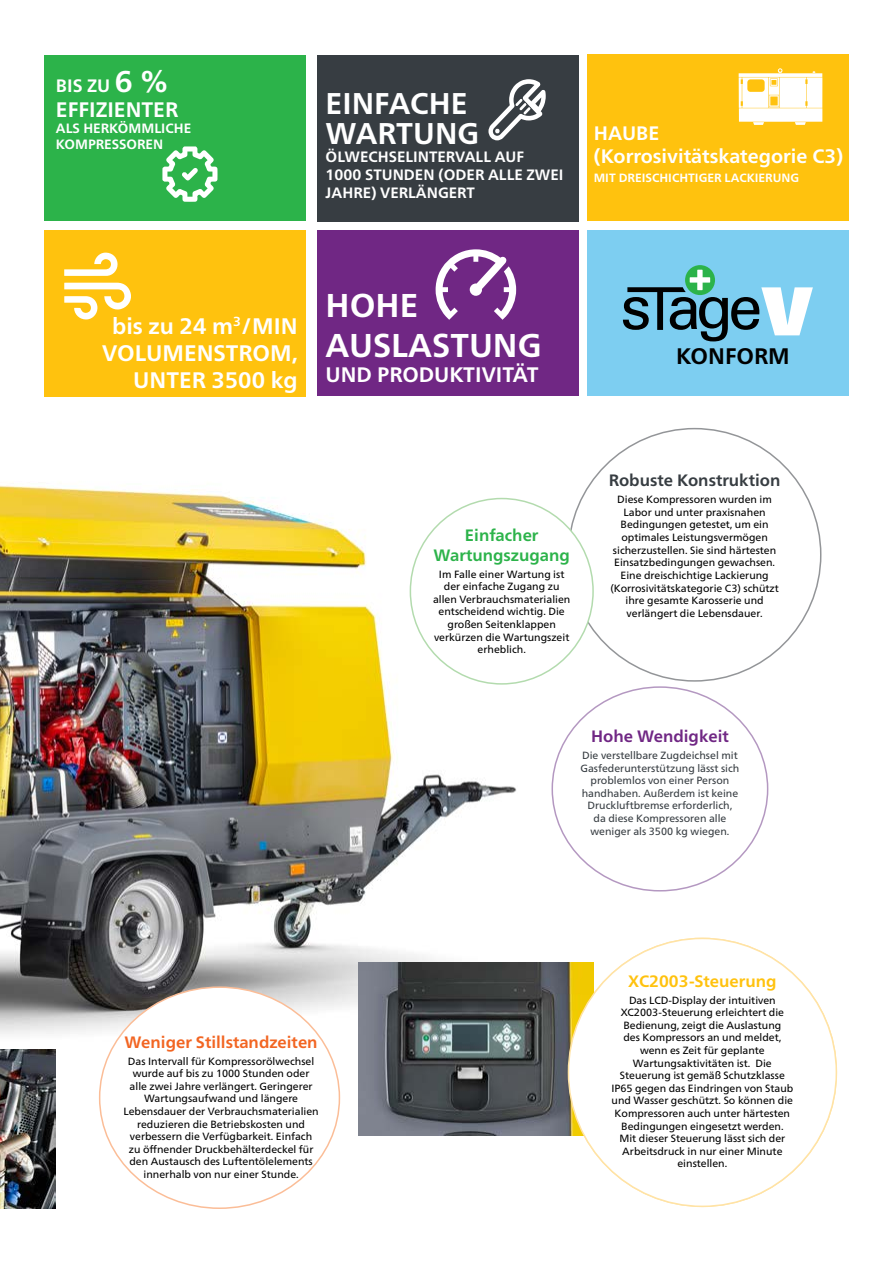
<style>
.page{position:relative;width:893px;height:1263px;background:#fff}
.page>*{position:absolute;margin:0;border:0;box-sizing:border-box;transform-origin:0 0}
.t1{font:700 33px/39.6px "Neue Frutiger World";color:#fff}
.t2{font:700 30px/30px "Neue Frutiger World";color:#fff}
.t3{font:700 22.5px/27px "Neue Frutiger World";color:#fff;text-align:right}
.t4{font:700 22.5px "Neue Frutiger World";color:#000}
.t5{font:700 21px "Neue Frutiger World";color:#fff}
.t6{font:700 19.5px/23.4px "Neue Frutiger World";color:#fff}
.t7{font:700 18px "Neue Frutiger World";color:#fff}
.t8{font:700 16.5px "Neue Frutiger World";color:#f26522}
.t9{font:700 16.5px/19.8px "Neue Frutiger World";color:#2cb34a;text-align:center}
.t10{font:700 16.5px "Neue Frutiger World";color:#373d42}
.t11{font:700 16.5px "Neue Frutiger World";color:#ffc20e}
.t12{font:700 16.5px "Neue Frutiger World";color:#702784}
.t13{font:700 15px/18px "Neue Frutiger World";color:#fff}
.t14{font:700 13.5px/16.2px "Neue Frutiger World";color:#fff}
.t15{font:700 12px "Neue Frutiger World";color:#fff}
.t16{font:10.5px/12.6px "Neue Frutiger World";color:#000;text-align:center}
.t17{font:10.5px/12.6px "Neue Frutiger World";color:#373d42;text-align:center}
.s1{font-size:30px}
</style>
<div class="page">
<img style="left:0;top:468px;width:602px;height:644px">
<img style="left:0;top:1049px;width:56px;height:160px">
<img style="left:359px;top:963px;width:235px;height:173px">
<div style="left:568px;top:429px;width:253px;height:252px;background:#fff;border-radius:50%"></div>
<div style="left:568px;top:938px;width:268px;height:268px;background:#fff;border-radius:50%"></div>
<div style="left:552px;top:687px;width:216px;height:204px;background:#fff;border-radius:50%"></div>
<div style="left:100px;top:987px;width:239px;height:221px;background:#fff;border-radius:50%"></div>
<div style="left:410px;top:498px;width:183px;height:186px;background:#fff;border-radius:50%"></div>
<div style="left:587px;top:230px;width:262px;height:166px;background:#7dcef1"></div>
<svg style="left:685px;top:265px;width:30px;height:30px"></svg>
<svg style="left:623px;top:270px;width:190px;height:71px"></svg>
<div style="left:587px;top:54px;width:262px;height:166px;background:#ffc20e"></div>
<svg style="left:739px;top:68px;width:83px;height:57px"></svg>
<div style="left:317px;top:230px;width:262px;height:166px;background:#702784"></div>
<svg style="left:436px;top:249px;width:80px;height:71px"></svg>
<div style="left:317px;top:55px;width:262px;height:166px;background:#373d42"></div>
<svg style="left:488px;top:79px;width:58px;height:61px"></svg>
<div style="left:44px;top:55px;width:262px;height:165px;background:#2cb34a"></div>
<svg style="left:162px;top:146px;width:55px;height:56px"></svg>
<div style="left:44px;top:230px;width:262px;height:167px;background:#ffc20e"></div>
<svg style="left:64px;top:252px;width:54px;height:24px"></svg>
<svg style="left:64px;top:283px;width:67px;height:37px"></svg>
<h3 class="t7" style="left:56px;top:69px;width:114px">BIS ZU <span class="s1">6 %</span></h3>
<h3 class="t5" style="left:56px;top:91px;width:124px">EFFIZIENTER</h3>
<p class="t14" style="left:56px;top:120px;width:137px">ALS HERKÖMMLICHE<br>KOMPRESSOREN</p>
<h2 class="t2" style="left:326px;top:88px;width:155px">EINFACHE<br>WARTUNG</h2>
<h3 class="t13" style="left:326px;top:148px;width:239px">ÖLWECHSELINTERVALL AUF<br>1000 STUNDEN (ODER ALLE ZWEI<br>JAHRE) VERLÄNGERT</h3>
<h3 class="t6" style="left:594px;top:121px;width:251px">HAUBE (Korrosivitätskategorie C3)</h3>
<p class="t15" style="left:594px;top:167px;width:207px">MIT DREISCHICHTIGER LACKIERUNG</p>
<h3 class="t3" style="left:102px;top:312px;width:197px">bis zu 24 m<sup>3</sup>/MIN<br>VOLUMENSTROM,<br>UNTER 3500 kg</h3>
<h1 class="t1" style="left:326px;top:285px;width:217px">HOHE<br>AUSLASTUNG</h1>
<h3 class="t5" style="left:326px;top:356px;width:215px">UND PRODUKTIVITÄT</h3>
<h3 class="t4" style="left:676px;top:336px;width:115px">KONFORM</h3>
<h3 class="t9" style="left:434px;top:525px;width:138px">Einfacher<br>Wartungszugang</h3>
<p class="t16" style="left:433px;top:568px;width:139px">Im Falle einer Wartung ist der einfache Zugang zu allen Verbrauchsmaterialien entscheidend wichtig. Die großen Seitenklappen verkürzen die Wartungszeit erheblich.</p>
<h3 class="t10" style="left:609px;top:466px;width:173px">Robuste Konstruktion</h3>
<p class="t16" style="left:610px;top:493px;width:170px">Diese Kompressoren wurden im<br>Labor und unter praxisnahen<br>Bedingungen getestet, um ein optimales Leistungsvermögen sicherzustellen. Sie sind härtesten<br>Einsatzbedingungen gewachsen.<br>Eine dreischichtige Lackierung (Korrosivitätskategorie C3) schützt ihre gesamte Karosserie und verlängert die Lebensdauer.</p>
<h3 class="t12" style="left:591px;top:722px;width:139px">Hohe Wendigkeit</h3>
<p class="t17" style="left:580px;top:749px;width:161px">Die verstellbare Zugdeichsel mit<br>Gasfederunterstützung lässt sich problemlos von einer Person handhaben. Außerdem ist keine<br>Druckluftbremse erforderlich, da diese Kompressoren alle weniger als 3500 kg wiegen.</p>
<h3 class="t8" style="left:125px;top:1027px;width:194px">Weniger Stillstandzeiten</h3>
<p class="t16" style="left:123px;top:1055px;width:197px">Das Intervall für Kompressorölwechsel wurde auf bis zu 1000 Stunden oder alle zwei Jahre verlängert. Geringerer Wartungsaufwand und längere Lebensdauer der Verbrauchsmaterialien reduzieren die Betriebskosten und verbessern die Verfügbarkeit. Einfach zu öffnender Druckbehälterdeckel für den Austausch des Luftentölelements innerhalb von nur einer Stunde.</p>
<h3 class="t11" style="left:628px;top:966px;width:150px">XC2003-Steuerung</h3>
<p class="t16" style="left:611px;top:994px;width:183px">Das LCD-Display der intuitiven<br>XC2003-Steuerung erleichtert die<br>Bedienung, zeigt die Auslastung<br>des Kompressors an und meldet, wenn es Zeit für geplante<br>Wartungsaktivitäten ist. Die<br>Steuerung ist gemäß Schutzklasse<br>IP65 gegen das Eindringen von Staub und Wasser geschützt. So können die<br>Kompressoren auch unter härtesten<br>Bedingungen eingesetzt werden.<br>Mit dieser Steuerung lässt sich der<br>Arbeitsdruck in nur einer Minute einstellen.</p>
</div>
